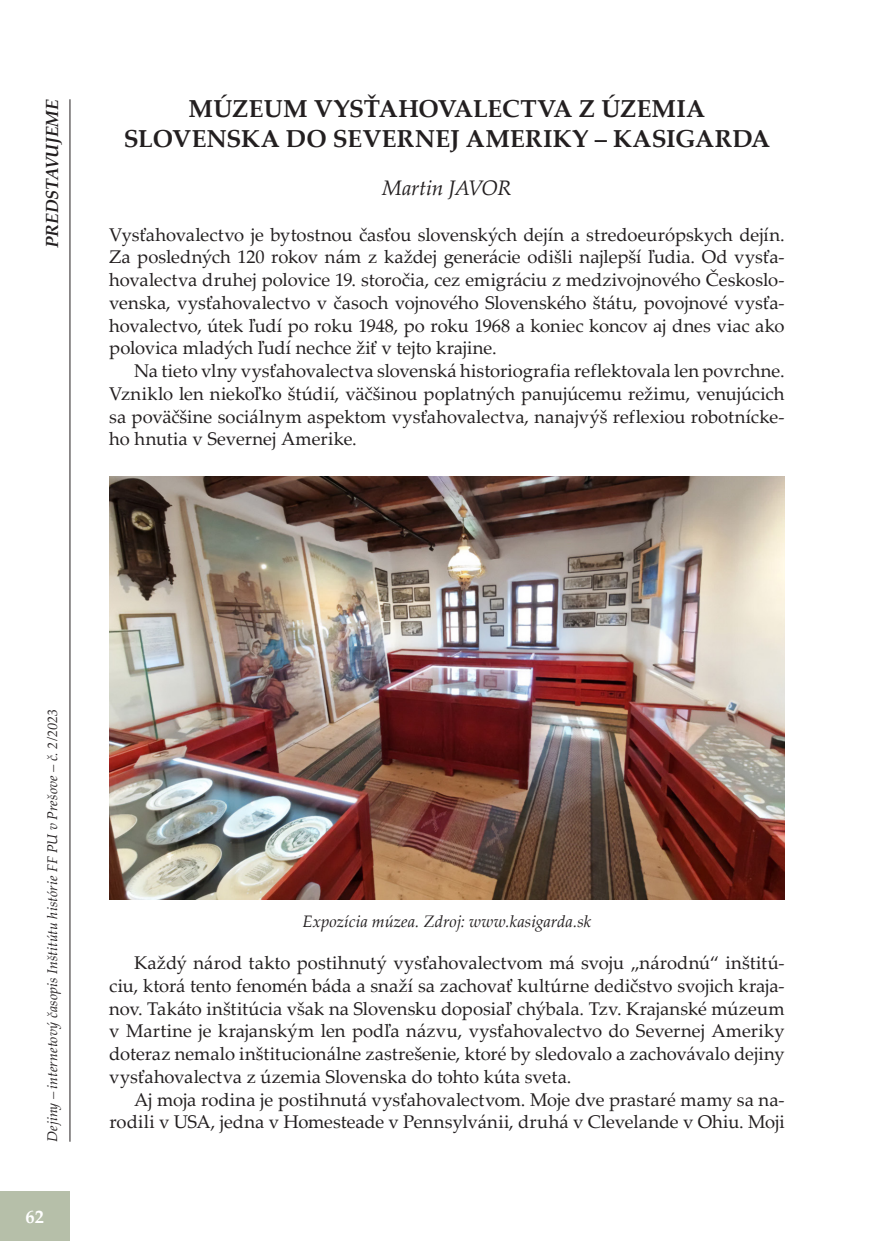
<style>
.page{position:relative;width:874px;height:1241px;background:#fff}
.page>*{position:absolute;margin:0;border:0;box-sizing:border-box;transform-origin:0 0}
.t1{font:700 24.5px/29.8px "Palatino Linotype";color:#231f20;text-align:center}
.t2{font:italic 21px "Palatino Linotype";letter-spacing:-.02em;color:#231f20}
.t3{font:18.38px/22.8px "Palatino Linotype";color:#231f20;text-align:justify}
.t4{font:700 18.38px "Palatino Linotype";color:#fff}
.t5{font:italic 700 17.5px "Palatino Linotype";color:#231f20}
.t6{font:italic 16.62px "Palatino Linotype";color:#231f20}
.t7{font:italic 14px "Palatino Linotype";letter-spacing:.01em;color:#231f20}
</style>
<div class="page">
<div style="left:0;top:1191px;width:69px;height:49px;background:#b6bfa9"></div>
<hr style="left:69px;top:99px;width:1px;height:1042px;background:#231f20">
<img style="left:109px;top:476px;width:675px;height:423px">
<p class="t5" style="left:40px;top:248px;width:150px;rotate:-90deg">PREDSTAVUJEME</p>
<h1 class="t1" style="left:124px;top:93px;width:647px">MÚZEUM VYSŤAHOVALECTVA Z ÚZEMIA<br>SLOVENSKA DO SEVERNEJ AMERIKY – KASIGARDA</h1>
<p class="t2" style="left:382px;top:173px;width:131px">Martin JAVOR</p>
<p class="t3" style="left:109px;top:222px;width:676px">Vysťahovalectvo je bytostnou časťou slovenských dejín a stredoeurópskych dejín.<br>Za posledných 120 rokov nám z každej generácie odišli najlepší ľudia. Od vysťa&shy;hovalectva druhej polovice 19. storočia, cez emigráciu z medzivojnového Českoslo&shy;venska, vysťahovalectvo v časoch vojnového Slovenského štátu, povojnové vysťa&shy;hovalectvo, útek ľudí po roku 1948, po roku 1968 a koniec koncov aj dnes viac ako polovica mladých ľudí nechce žiť v tejto krajine.</p>
<p class="t3" style="left:109px;top:358px;width:676px;text-indent:25px">Na tieto vlny vysťahovalectva slovenská historiografia reflektovala len povrchne.<br>Vzniklo len niekoľko štúdií, väčšinou poplatných panujúcemu režimu, venujúcich sa poväčšine sociálnym aspektom vysťahovalectva, nanajvýš reflexiou robotnícke&shy;ho hnutia v Severnej Amerike.</p>
<p class="t7" style="left:42px;top:1141px;width:434px;rotate:-90deg">Dejiny – internetový časopis Inštitútu histórie FF PU v Prešove – č. 2/2023</p>
<p class="t4" style="left:26px;top:1203px;width:20px">62</p>
<p class="t6" style="left:302px;top:909px;width:290px">Expozícia múzea. Zdroj: www.kasigarda.sk</p>
<p class="t3" style="left:109px;top:950px;width:676px;text-indent:25px">Každý národ takto postihnutý vysťahovalectvom má svoju „národnú“ inštitú&shy;ciu, ktorá tento fenomén báda a snaží sa zachovať kultúrne dedičstvo svojich kraja&shy;nov. Takáto inštitúcia však na Slovensku doposiaľ chýbala. Tzv. Krajanské múzeum v Martine je krajanským len podľa názvu, vysťahovalectvo do Severnej Ameriky doteraz nemalo inštitucionálne zastrešenie, ktoré by sledovalo a zachovávalo dejiny vysťahovalectva z územia Slovenska do tohto kúta sveta.</p>
<p class="t3" style="left:109px;top:1086px;width:676px;text-align:right">Aj moja rodina je postihnutá vysťahovalectvom. Moje dve prastaré mamy sa na&shy;rodili v USA, jedna v Homesteade v Pennsylvánii, druhá v Clevelande v Ohiu. Moji</p>
</div>
